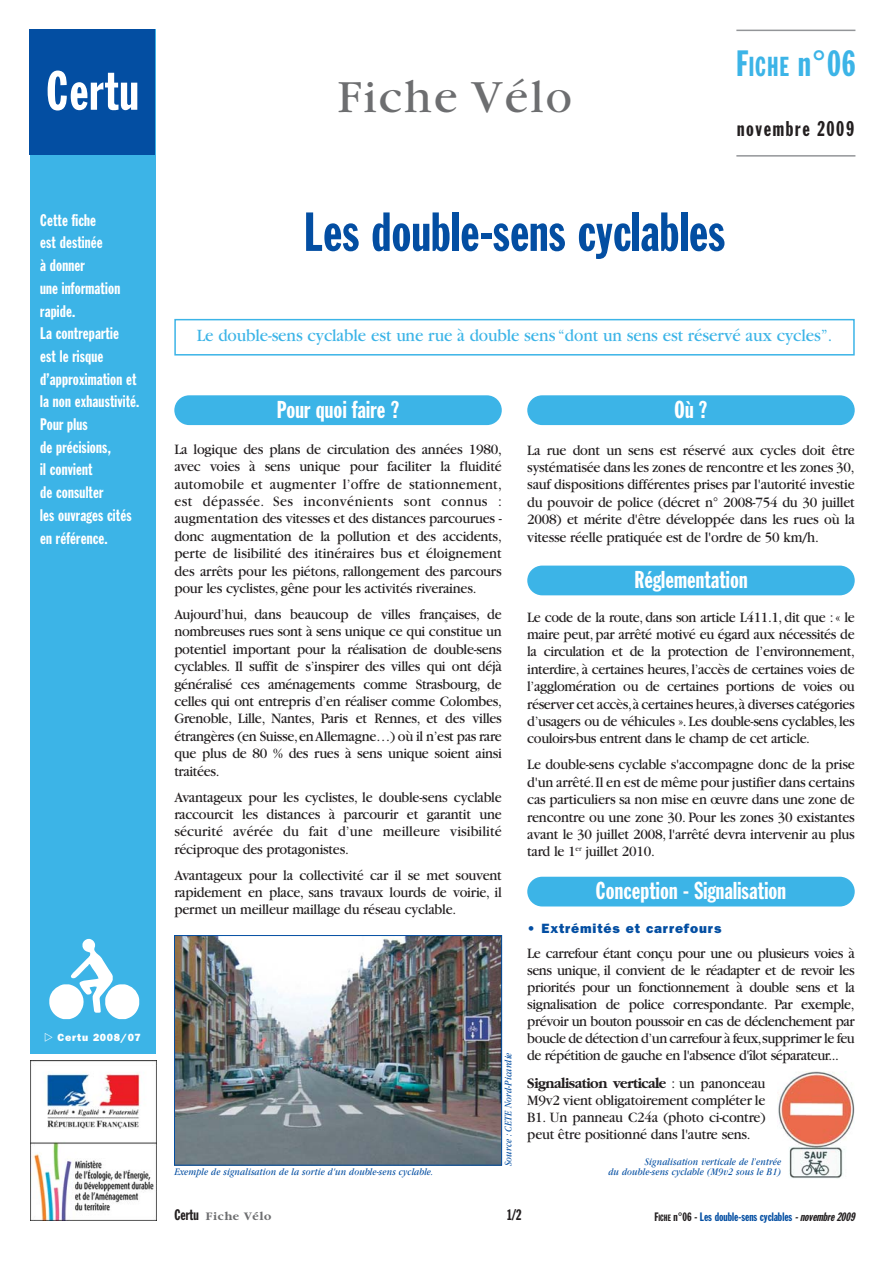
<style>
.page{position:relative;width:893px;height:1263px;background:#fff}
.page>*{position:absolute;margin:0;border:0;box-sizing:border-box;transform-origin:0 0}
.t1{font:54px "Franklin Gothic Extra Cond";letter-spacing:.005em;color:#034ea2}
.t2{font:54px "Franklin Gothic Extra Cond";letter-spacing:.02em;color:#fff}
.t3{font:48px "Garamond";letter-spacing:.055em;color:#6d6e70}
.t4{font:36px "Franklin Gothic Extra Cond";color:#3cb4e7}
.t5{font:24px "Franklin Gothic Extra Cond";letter-spacing:.01em;color:#fff}
.t6{font:21px "Franklin Gothic Extra Cond";letter-spacing:.075em;color:#231f20}
.t7{font:18px "Garamond";letter-spacing:-.005em;color:#3cb4e7;scale:.95 1}
.t8{font:16.5px/22.6px "Franklin Gothic Extra Cond";letter-spacing:.01em;color:#fff}
.t9{font:15px/17.4px "Garamond";letter-spacing:-.015em;color:#231f20;text-align:justify;scale:.95 1}
.t10{font:15px "Franklin Gothic Extra Cond";color:#231f20}
.t11{font:800 13.5px "Franklin Gothic";letter-spacing:.06em;color:#034ea2}
.t12{font:12px "Franklin Gothic Extra Cond";color:#034ea2}
.t13{font:700 12px "Garamond";letter-spacing:.055em;color:#6d6e70}
.t14{font:italic 10.5px/10.5px "Garamond";letter-spacing:.015em;color:#034ea2;text-align:right;scale:.85 1}
.t15{font:800 10.5px "Franklin Gothic";letter-spacing:.06em;color:#fff}
.s1{font-size:27px}
.s2{font-weight:700}
.s3{font-family:"Franklin Gothic Extra Cond";font-weight:400;font-size:15px;color:#231f20}
.s4{color:#231f20}
.s5{font-size:9px;color:#231f20}
.s6{font-style:italic;color:#231f20}
</style>
<div class="page">
<div style="left:30px;top:30px;width:125px;height:1024px;background:#3cb4e7"></div>
<img style="left:30px;top:1060px;width:126px;height:160px">
<div style="left:30px;top:30px;width:125px;height:125px;background:#034ea2"></div>
<img style="left:176px;top:937px;width:324px;height:226px">
<div style="left:174px;top:935px;width:328px;height:230px;border:1px solid #034ea2"></div>
<img style="left:777px;top:1071px;width:78px;height:107px">
<div style="left:527px;top:1158px;width:254px;height:23px;background:#fff"></div>
<img style="left:49px;top:939px;width:90px;height:80px">
<hr style="left:736px;top:30px;width:119px;height:1px;background:#939598">
<hr style="left:736px;top:155px;width:119px;height:2px;background:#939598">
<div style="left:174px;top:395px;width:328px;height:30px;background:#3cb4e7;border-radius:15px"></div>
<div style="left:527px;top:395px;width:328px;height:30px;background:#3cb4e7;border-radius:15px"></div>
<div style="left:527px;top:566px;width:328px;height:29px;background:#3cb4e7;border-radius:15px"></div>
<div style="left:527px;top:877px;width:328px;height:29px;background:#3cb4e7;border-radius:15px"></div>
<div style="left:174px;top:319px;width:681px;height:37px;border:2px solid #3cb4e7"></div>
<h1 class="t2" style="left:46px;top:71px;width:94px">Certu</h1>
<h2 class="t3" style="left:338px;top:80px;width:236px">Fiche Vélo</h2>
<h3 class="t4" style="left:736px;top:50px;width:121px">F<span class="s1">ICHE</span> n°06</h3>
<h3 class="t6" style="left:737px;top:121px;width:119px">novembre 2009</h3>
<p class="t8" style="left:40px;top:210px;width:101px">Cette fiche<br>est destinée<br>à donner<br>une information rapide.<br>La contrepartie<br>est le risque d’approximation et la non exhaustivité.<br>Pour plus<br>de précisions,<br>il convient<br>de consulter<br>les ouvrages cités en référence.</p>
<p class="t15" style="left:58px;top:1034px;width:85px">Certu 2008/07</p>
<h1 class="t1" style="left:304px;top:212px;width:423px">Les double-sens cyclables</h1>
<p class="t7" style="left:197px;top:329px;width:670px">Le double-sens cyclable est une rue à double sens “dont un sens est réservé aux cycles”.</p>
<h3 class="t5" style="left:277px;top:401px;width:124px">Pour quoi faire ?</h3>
<h3 class="t5" style="left:675px;top:401px;width:34px">Où ?</h3>
<p class="t9" style="left:174px;top:442px;width:346px">La logique des plans de circulation des années 1980, avec voies à sens unique pour faciliter la fluidité automobile et augmenter l’offre de stationnement, est dépassée. Ses inconvénients sont connus : augmentation des vitesses et des distances parcourues - donc augmentation de la pollution et des accidents, perte de lisibilité des itinéraires bus et éloignement des arrêts pour les piétons, rallongement des parcours pour les cyclistes, gêne pour les activités riveraines.</p>
<p class="t9" style="left:174px;top:607px;width:346px">Aujourd’hui, dans beaucoup de villes françaises, de nombreuses rues sont à sens unique ce qui constitue un potentiel important pour la réalisation de double-sens cyclables. Il suffit de s’inspirer des villes qui ont déjà généralisé ces aménagements comme Strasbourg, de celles qui ont entrepris d’en réaliser comme Colombes, Grenoble, Lille, Nantes, Paris et Rennes, et des villes étrangères (en Suisse,en Allemagne…) où il n’est pas rare que plus de 80 % des rues à sens unique soient ainsi traitées.</p>
<p class="t9" style="left:174px;top:789px;width:346px">Avantageux pour les cyclistes, le double-sens cyclable raccourcit les distances à parcourir et garantit une sécurité avérée du fait d’une meilleure visibilité réciproque des protagonistes.</p>
<p class="t9" style="left:174px;top:867px;width:346px">Avantageux pour la collectivité car il se met souvent rapidement en place, sans travaux lourds de voirie, il permet un meilleur maillage du réseau cyclable.</p>
<p class="t14" style="left:174px;top:1168px;width:306px">Exemple de signalisation de la sortie d'un double-sens cyclable.</p>
<p class="t14" style="left:504px;top:1166px;width:135px;rotate:-90deg">Source : CETE Nord-Picardie</p>
<p class="t9" style="left:527px;top:443px;width:346px">La rue dont un sens est réservé aux cycles doit être systématisée dans les zones de rencontre et les zones 30, sauf dispositions différentes prises par l'autorité investie du pouvoir de police (décret n° 2008-754 du 30 juillet 2008) et mérite d'être développée dans les rues où la vitesse réelle pratiquée est de l'ordre de 50 km/h.</p>
<h3 class="t5" style="left:634px;top:571px;width:115px">Réglementation</h3>
<p class="t9" style="left:527px;top:610px;width:346px">Le code de la route, dans son article L411.1, dit que : « le maire peut, par arrêté motivé eu égard aux nécessités de la circulation et de la protection de l’environnement, interdire, à certaines heures, l’accès de certaines voies de l’agglomération ou de certaines portions de voies ou réserver cet accès,à certaines heures,à diverses catégories d’usagers ou de véhicules ». Les double-sens cyclables, les couloirs-bus entrent dans le champ de cet article.</p>
<p class="t9" style="left:527px;top:757px;width:346px">Le double-sens cyclable s'accompagne donc de la prise d'un arrêté.Il en est de même pour justifier dans certains cas particuliers sa non mise en œuvre dans une zone de rencontre ou une zone 30. Pour les zones 30 existantes avant le 30 juillet 2008, l'arrêté devra intervenir au plus tard le 1<sup>er</sup> juillet 2010.</p>
<h3 class="t5" style="left:596px;top:882px;width:192px">Conception - Signalisation</h3>
<p class="t11" style="left:527px;top:923px;width:196px">• Extrémités et carrefours</p>
<p class="t9" style="left:527px;top:946px;width:346px">Le carrefour étant conçu pour une ou plusieurs voies à sens unique, il convient de le réadapter et de revoir les priorités pour un fonctionnement à double sens et la signalisation de police correspondante. Par exemple, prévoir un bouton poussoir en cas de déclenchement par boucle de détection d’un carrefour à feux,supprimer le feu de répétition de gauche en l'absence d'îlot séparateur...</p>
<p class="t9" style="left:527px;top:1077px;width:252px;line-height:17px"><span class="s2">Signalisation verticale</span> : un panonceau M9v2 vient obligatoirement compléter le B1. Un panneau C24a (photo ci-contre) peut être positionné dans l'autre sens.</p>
<p class="t14" style="left:608px;top:1157px;width:205px">Signalisation verticale de l’entrée<br>du double-sens cyclable (M9v2 sous le B1)</p>
<p class="t13" style="left:174px;top:1212px;width:98px"><span class="s3">Certu</span> Fiche Vélo</p>
<p class="t10" style="left:508px;top:1210px;width:15px">1/2</p>
<p class="t12" style="left:654px;top:1212px;width:204px"><span class="s4">F</span><span class="s5">ICHE</span> <span class="s4">n°06 -</span> Les double-sens cyclables <span class="s6">-novembre2009</span></p>
</div>
